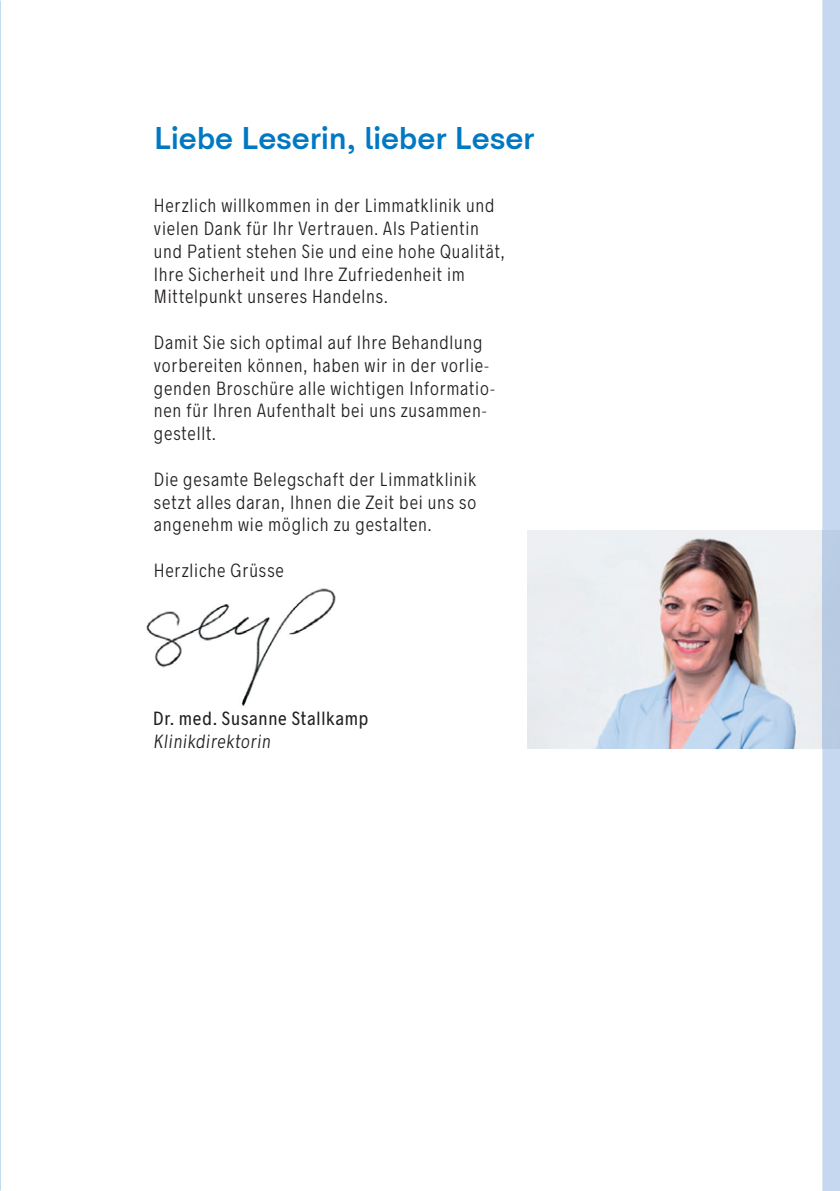
<style>
.page{position:relative;width:840px;height:1191px;background:#fff}
.page>*{position:absolute;margin:0;border:0;box-sizing:border-box;transform-origin:0 0}
.t1{font:700 32px "HK Sentiments";letter-spacing:-.01em;color:#0079c2}
.t2{font:300 condensed 19px/22.8px "Radnika";letter-spacing:.045em;color:#231f20}
.t3{font:condensed 19px "Radnika";letter-spacing:.04em;color:#231f20}
</style>
<div class="page">
<img style="left:146px;top:588px;width:190px;height:118px">
<img style="left:527px;top:530px;width:294px;height:218px">
<svg style="left:821px;top:0;width:18px;height:1191px;background:#c7d8ed"></svg>
<h1 class="t1" style="left:154px;top:113px;width:382px">Liebe Leserin, lieber Leser</h1>
<p class="t2" style="left:154px;top:193px;width:352px">Herzlich willkommen in der Limmatklinik und vielen Dank für Ihr Vertrauen. Als Patientin und Patient stehen Sie und eine hohe Qualität, Ihre Sicherheit und Ihre Zufriedenheit im Mittelpunkt unseres Handelns.</p>
<p class="t2" style="left:154px;top:330px;width:342px">Damit Sie sich optimal auf Ihre Behandlung vorbereiten können, haben wir in der vorlie&shy;genden Broschüre alle wichtigen Informatio&shy;nen für Ihren Aufenthalt bei uns zusammen&shy;gestellt.</p>
<p class="t2" style="left:154px;top:467px;width:323px;text-align:justify">Die gesamte Belegschaft der Limmatklinik setzt alles daran, Ihnen die Zeit bei uns so angenehm wie möglich zu gestalten.</p>
<p class="t2" style="left:154px;top:558px;width:131px">Herzliche Grüsse</p>
<p class="t3" style="left:153px;top:705px;width:216px">Dr. med. Susanne Stallkamp</p>
<p class="t2" style="left:153px;top:729px;width:122px">Klinikdirektorin</p>
</div>
